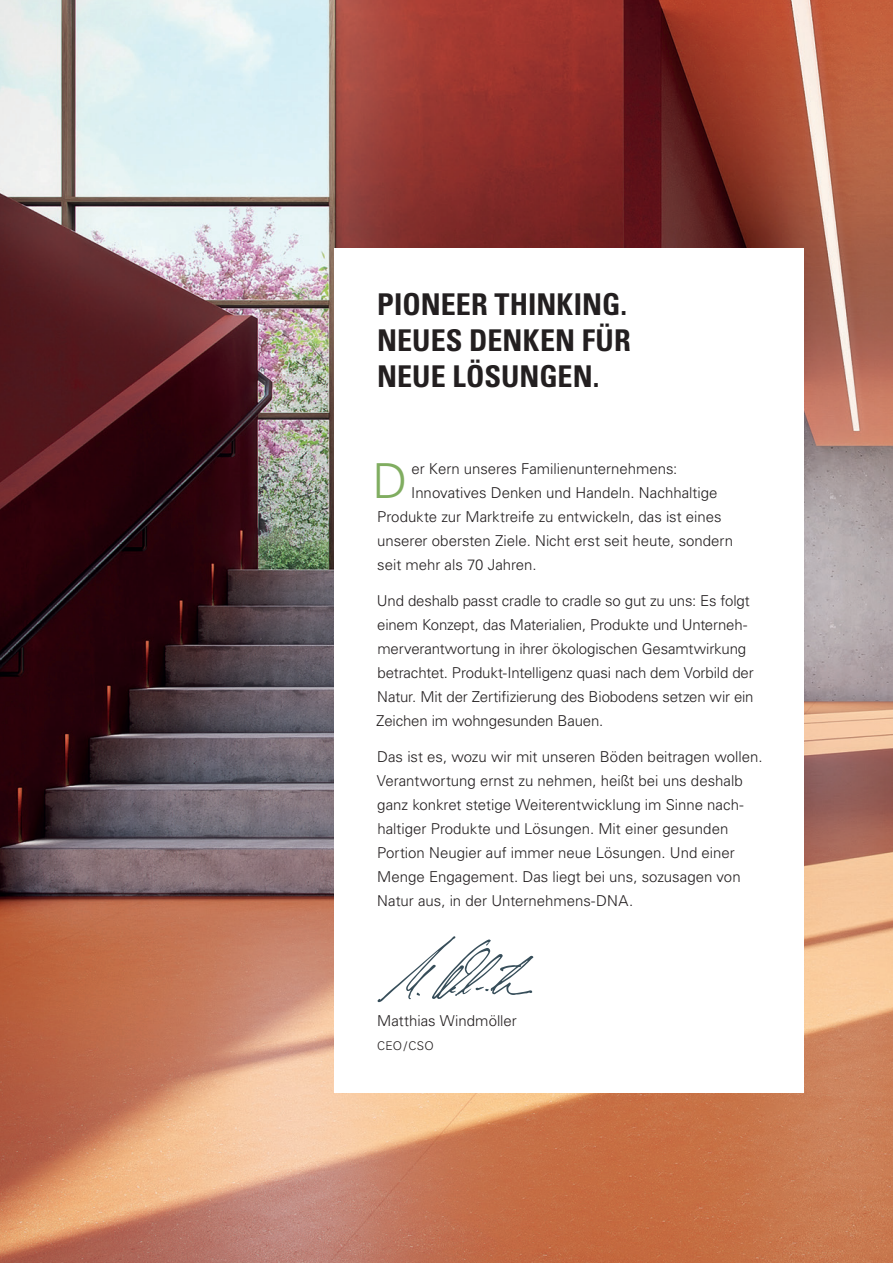
<style>
.page{position:relative;width:893px;height:1263px;background:#fff}
.page>*{position:absolute;margin:0;border:0;box-sizing:border-box;transform-origin:0 0}
.t1{font:300 48.3px "Univers LTCYR 45";color:#80ad60}
.t2{font:30px/36px "Univers LTCYR 67 Bold Cond";color:#231f20;text-align:justify}
.t3{font:300 15px/24px "Univers LTCYR 45";letter-spacing:-.005em;color:#231f20}
.t4{font:300 12px "Univers LTCYR 45";letter-spacing:.015em;color:#231f20}
</style>
<div class="page">
<img style="left:0;top:0;width:893px;height:1263px">
<div style="left:334px;top:248px;width:470px;height:845px;background:#fff"></div>
<img style="left:377px;top:936px;width:157px;height:67px">
<h2 class="t2" style="left:377px;top:286px;width:255px">PIONEER THINKING.<br>NEUES DENKEN FÜR NEUE LÖSUNGEN.</h2>
<h1 class="t1" style="left:372px;top:449px;width:36px">D</h1>
<p class="t3" style="left:411px;top:456px;width:267px">er Kern unseres Familienunternehmens:</p>
<p class="t3" style="left:411px;top:480px;width:308px">Innovatives Denken und Handeln. Nachhaltige</p>
<p class="t3" style="left:377px;top:504px;width:346px">Produkte zur Marktreife zu entwickeln, das ist eines</p>
<p class="t3" style="left:377px;top:528px;width:357px">unserer obersten Ziele. Nicht erst seit heute, sondern</p>
<p class="t3" style="left:377px;top:552px;width:161px">seit mehr als 70 Jahren.</p>
<p class="t3" style="left:376px;top:588px;width:379px">Und deshalb passt cradle to cradle so gut zu uns: Es folgt einem Konzept, das Materialien, Produkte und Unterneh&shy;merverantwortung in ihrer ökologischen Gesamtwirkung betrachtet. Produkt-Intelligenz quasi nach dem Vorbild der Natur. Mit der Zertifizierung des Biobodens setzen wir ein Zeichen im wohngesunden Bauen.</p>
<p class="t3" style="left:377px;top:744px;width:387px">Das ist es, wozu wir mit unseren Böden beitragen wollen.<br>Verantwortung ernst zu nehmen, heißt bei uns deshalb ganz konkret stetige Weiterentwicklung im Sinne nach&shy;haltiger Produkte und Lösungen. Mit einer gesunden Portion Neugier auf immer neue Lösungen. Und einer Menge Engagement. Das liegt bei uns, sozusagen von Natur aus, in der Unternehmens-DNA.</p>
<p class="t3" style="left:377px;top:1008px;width:141px">Matthias Windmöller</p>
<p class="t4" style="left:377px;top:1038px;width:58px">CEO/CSO</p>
</div>
